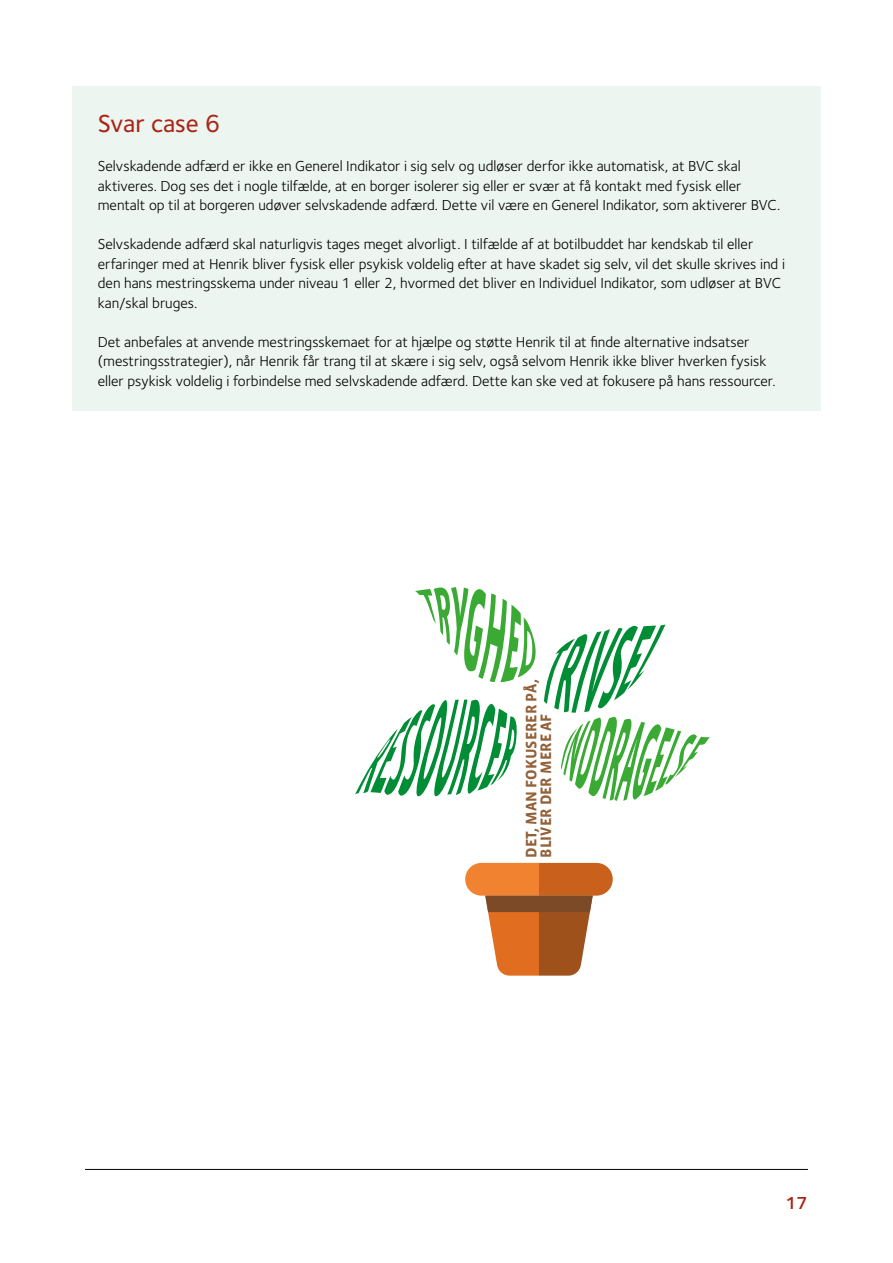
<style>
.page{position:relative;width:893px;height:1263px;background:#fff}
.page>*{position:absolute;margin:0;border:0;box-sizing:border-box;transform-origin:0 0}
.H2_overskrift_17_13_kasse{font:500 25.5px "Foundry Sterling";letter-spacing:-.005em;color:#aa2517}
.t1{font:600 18px "Foundry Sterling";color:#aa2517}
.t2{font:700 15.6px/14.5px "Vista Sans OT";color:#936037}
.BRØD_10_13_kasse{font:15px/19.5px "Foundry Sterling";color:#000}
</style>
<div class="page">
<hr style="left:85px;top:1169px;width:723px;height:1px;background:#000">
<div style="left:72px;top:86px;width:749px;height:65px;background:#ecf5ef"></div>
<div style="left:72px;top:144px;width:749px;height:91px;background:#ecf5ef"></div>
<div style="left:72px;top:222px;width:749px;height:110px;background:#ecf5ef"></div>
<div style="left:72px;top:319px;width:749px;height:91px;background:#ecf5ef"></div>
<svg style="left:355px;top:699px;width:162px;height:98px"></svg>
<svg style="left:415px;top:587px;width:121px;height:95px"></svg>
<svg style="left:544px;top:624px;width:166px;height:177px"></svg>
<svg style="left:465px;top:863px;width:148px;height:113px"></svg>
<h2 class="H2_overskrift_17_13_kasse" style="left:98px;top:109px;width:124px">Svar case 6</h2>
<p class="BRØD_10_13_kasse" style="left:98px;top:156px;width:684px">Selvskadende adfærd er ikke en Generel Indikator i sig selv og udløser derfor ikke automatisk, at BVC skal aktiveres. Dog ses det i nogle tilfælde, at en borger isolerer sig eller er svær at få kontakt med fysisk eller mentalt op til at borgeren udøver selvskadende adfærd. Dette vil være en Generel Indikator, som aktiverer BVC.</p>
<p class="BRØD_10_13_kasse" style="left:98px;top:234px;width:689px">Selvskadende adfærd skal naturligvis tages meget alvorligt. I tilfælde af at botilbuddet har kendskab til eller erfaringer med at Henrik bliver fysisk eller psykisk voldelig efter at have skadet sig selv, vil det skulle skrives ind i den hans mestringsskema under niveau 1 eller 2, hvormed det bliver en Individuel Indikator, som udløser at BVC kan/skal bruges.</p>
<p class="BRØD_10_13_kasse" style="left:98px;top:332px;width:679px">Det anbefales at anvende mestringsskemaet for at hjælpe og støtte Henrik til at finde alternative indsatser (mestringsstrategier), når Henrik får trang til at skære i sig selv, også selvom Henrik ikke bliver hverken fysisk eller psykisk voldelig i forbindelse med selvskadende adfærd. Dette kan ske ved at fokusere på hans ressourcer.</p>
<p class="t2" style="left:524px;top:858px;width:181px;rotate:-90deg">DET, MAN FOKUSERER PÅ,<br>BLIVER DER MERE AF</p>
<p class="t1" style="left:785px;top:1192px;width:24px">17</p>
</div>
